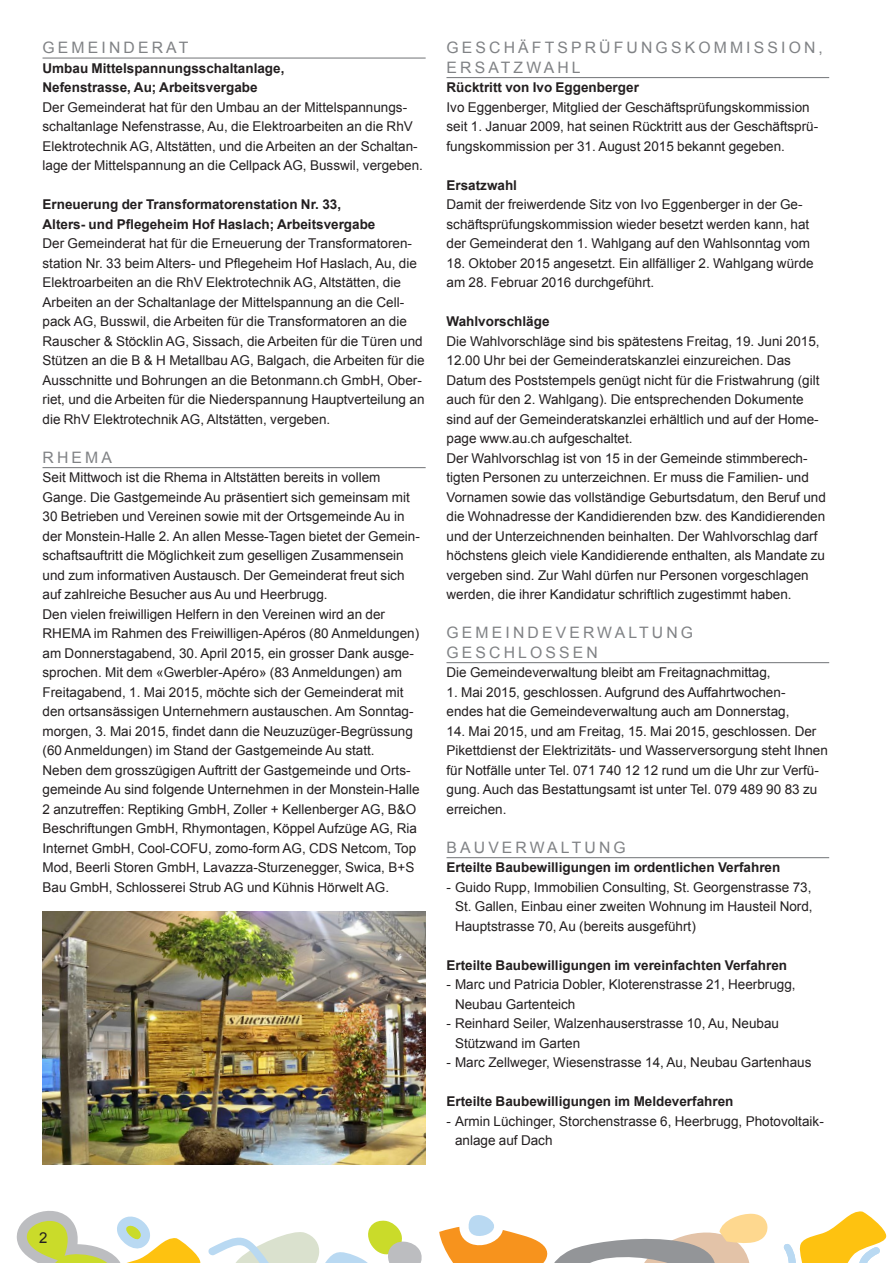
<style>
.page{position:relative;width:893px;height:1263px;background:#fff}
.page>*{position:absolute;margin:0;border:0;box-sizing:border-box;transform-origin:0 0}
.Rubrikentitel{font:15.75px/19.5px "Arial";letter-spacing:.2em;color:#808285}
.Grundtext{font:15px "Arial";color:#231f20}
.Grundtext-2{font:13.5px/19.5px "Arial";color:#231f20}
.Grundtext_Auszeichnu{font:700 13.5px/19.5px "Arial";color:#231f20}
</style>
<div class="page">
<svg style="left:16px;top:1211px;width:185px;height:52px"></svg>
<svg style="left:208px;top:1220px;width:214px;height:43px"></svg>
<svg style="left:439px;top:1211px;width:448px;height:52px"></svg>
<hr style="left:43px;top:57px;width:383px;height:2px;background:#808285">
<hr style="left:43px;top:467px;width:383px;height:1px;background:#808285">
<hr style="left:446px;top:77px;width:383px;height:1px;background:#808285">
<hr style="left:446px;top:662px;width:383px;height:1px;background:#808285">
<hr style="left:446px;top:857px;width:383px;height:1px;background:#808285">
<img style="left:43px;top:911px;width:382px;height:254px">
<p class="Rubrikentitel" style="left:43px;top:38px;width:147px">GEMEINDERAT</p>
<p class="Grundtext_Auszeichnu" style="left:43px;top:59px;width:243px">Umbau Mittelspannungsschaltanlage,<br>Nefenstrasse, Au; Arbeitsvergabe</p>
<p class="Grundtext-2" style="left:43px;top:97px;width:382px">Der Gemeinderat hat für den Umbau an der Mittelspannungs&shy;schaltanlage Nefenstrasse, Au, die Elektroarbeiten an die RhV Elektrotechnik AG, Altstätten, und die Arbeiten an der Schaltan&shy;lage der Mittelspannung an die Cellpack AG, Busswil, vergeben.</p>
<p class="Grundtext_Auszeichnu" style="left:43px;top:195px;width:334px">Erneuerung der Transformatorenstation Nr. 33,<br>Alters- und Pflegeheim Hof Haslach; Arbeitsvergabe</p>
<p class="Grundtext-2" style="left:43px;top:234px;width:383px">Der Gemeinderat hat für die Erneuerung der Transformatoren&shy;station Nr. 33 beim Alters- und Pflegeheim Hof Haslach, Au, die Elektroarbeiten an die RhV Elektrotechnik AG, Altstätten, die Arbeiten an der Schaltanlage der Mittelspannung an die Cell&shy;pack AG, Busswil, die Arbeiten für die Transformatoren an die Rauscher &amp; Stöcklin AG, Sissach, die Arbeiten für die Türen und Stützen an die B &amp; H Metallbau AG, Balgach, die Arbeiten für die Ausschnitte und Bohrungen an die Betonmann.ch GmbH, Ober&shy;riet, und die Arbeiten für die Niederspannung Hauptverteilung an die RhV Elektrotechnik AG, Altstätten, vergeben.</p>
<p class="Rubrikentitel" style="left:43px;top:448px;width:71px">RHEMA</p>
<p class="Grundtext-2" style="left:43px;top:468px;width:379px">Seit Mittwoch ist die Rhema in Altstätten bereits in vollem Gange. Die Gastgemeinde Au präsentiert sich gemeinsam mit 30 Betrieben und Vereinen sowie mit der Ortsgemeinde Au in der Monstein-Halle 2. An allen Messe-Tagen bietet der Gemein&shy;schaftsauftritt die Möglichkeit zum geselligen Zusammensein und zum informativen Austausch. Der Gemeinderat freut sich auf zahlreiche Besucher aus Au und Heerbrugg.</p>
<p class="Grundtext-2" style="left:43px;top:604px;width:378px">Den vielen freiwilligen Helfern in den Vereinen wird an der RHEMA im Rahmen des Freiwilligen-Apéros (80 Anmeldungen) am Donnerstagabend, 30. April 2015, ein grosser Dank ausge&shy;sprochen. Mit dem «Gwerbler-Apéro» (83 Anmeldungen) am Freitagabend, 1. Mai 2015, möchte sich der Gemeinderat mit den ortsansässigen Unternehmern austauschen. Am Sonntag&shy;morgen, 3. Mai 2015, findet dann die Neuzuzüger-Begrüssung (60 Anmeldungen) im Stand der Gastgemeinde Au statt.</p>
<p class="Grundtext-2" style="left:43px;top:760px;width:379px">Neben dem grosszügigen Auftritt der Gastgemeinde und Orts&shy;gemeinde Au sind folgende Unternehmen in der Monstein-Halle 2 anzutreffen: Reptiking GmbH, Zoller + Kellenberger AG, B&amp;O Beschriftungen GmbH, Rhymontagen, Köppel Aufzüge AG, Ria Internet GmbH, Cool-COFU, zomo-form AG, CDS Netcom, Top Mod, Beerli Storen GmbH, Lavazza-Sturzenegger, Swica, B+S Bau GmbH, Schlosserei Strub AG und Kühnis Hörwelt AG.</p>
<p class="Rubrikentitel" style="left:446px;top:38px;width:378px">GESCHÄFTSPRÜFUNGSKOMMISSION,<br>ERSATZWAHL</p>
<p class="Grundtext_Auszeichnu" style="left:446px;top:78px;width:194px">Rücktritt von Ivo Eggenberger</p>
<p class="Grundtext-2" style="left:446px;top:97px;width:373px">Ivo Eggenberger, Mitglied der Geschäftsprüfungskommission seit 1. Januar 2009, hat seinen Rücktritt aus der Geschäftsprü&shy;fungskommission per 31. August 2015 bekannt gegeben.</p>
<p class="Grundtext_Auszeichnu" style="left:446px;top:176px;width:72px">Ersatzwahl</p>
<p class="Grundtext-2" style="left:446px;top:195px;width:365px">Damit der freiwerdende Sitz von Ivo Eggenberger in der Ge&shy;schäftsprüfungskommission wieder besetzt werden kann, hat der Gemeinderat den 1. Wahlgang auf den Wahlsonntag vom</p>
<p class="Grundtext-2" style="left:446px;top:253px;width:369px">18. Oktober 2015 angesetzt. Ein allfälliger 2. Wahlgang würde am 28. Februar 2016 durchgeführt.</p>
<p class="Grundtext_Auszeichnu" style="left:446px;top:312px;width:105px">Wahlvorschläge</p>
<p class="Grundtext-2" style="left:446px;top:331px;width:375px">Die Wahlvorschläge sind bis spätestens Freitag, 19. Juni 2015, 12.00 Uhr bei der Gemeinderatskanzlei einzureichen. Das Datum des Poststempels genügt nicht für die Fristwahrung (gilt auch für den 2. Wahlgang). Die entsprechenden Dokumente sind auf der Gemeinderatskanzlei erhältlich und auf der Home&shy;page www.au.ch aufgeschaltet.</p>
<p class="Grundtext-2" style="left:446px;top:448px;width:381px">Der Wahlvorschlag ist von 15 in der Gemeinde stimmberech&shy;tigten Personen zu unterzeichnen. Er muss die Familien- und Vornamen sowie das vollständige Geburtsdatum, den Beruf und die Wohnadresse der Kandidierenden bzw. des Kandidierenden und der Unterzeichnenden beinhalten. Der Wahlvorschlag darf höchstens gleich viele Kandidierende enthalten, als Mandate zu vergeben sind. Zur Wahl dürfen nur Personen vorgeschlagen werden, die ihrer Kandidatur schriftlich zugestimmt haben.</p>
<p class="Rubrikentitel" style="left:446px;top:623px;width:248px">GEMEINDEVERWALTUNG<br>GESCHLOSSEN</p>
<p class="Grundtext-2" style="left:446px;top:663px;width:326px">Die Gemeindeverwaltung bleibt am Freitagnachmittag,</p>
<p class="Grundtext-2" style="left:446px;top:682px;width:344px">1. Mai 2015, geschlossen. Aufgrund des Auffahrtwochen&shy;endes hat die Gemeindeverwaltung auch am Donnerstag,</p>
<p class="Grundtext-2" style="left:446px;top:721px;width:383px">14. Mai 2015, und am Freitag, 15. Mai 2015, geschlossen. Der Pikettdienst der Elektrizitäts- und Wasserversorgung steht Ihnen für Notfälle unter Tel. 071 740 12 12 rund um die Uhr zur Verfü&shy;gung. Auch das Bestattungsamt ist unter Tel. 079 489 90 83 zu erreichen.</p>
<p class="Rubrikentitel" style="left:446px;top:838px;width:181px">BAUVERWALTUNG</p>
<p class="Grundtext_Auszeichnu" style="left:446px;top:858px;width:335px">Erteilte Baubewilligungen im ordentlichen Verfahren</p>
<p class="Grundtext-2" style="left:455px;top:877px;width:359px;text-align:justify;text-indent:-9px">- Guido Rupp, Immobilien Consulting, St. Georgenstrasse 73, St. Gallen, Einbau einer zweiten Wohnung im Hausteil Nord, Hauptstrasse 70, Au (bereits ausgeführt)</p>
<p class="Grundtext_Auszeichnu" style="left:446px;top:956px;width:342px">Erteilte Baubewilligungen im vereinfachten Verfahren</p>
<p class="Grundtext-2" style="left:455px;top:975px;width:342px;text-indent:-9px">- Marc und Patricia Dobler, Kloterenstrasse 21, Heerbrugg,<br>Neubau Gartenteich</p>
<p class="Grundtext-2" style="left:455px;top:1014px;width:326px;text-indent:-9px">- Reinhard Seiler, Walzenhauserstrasse 10, Au, Neubau<br>Stützwand im Garten</p>
<p class="Grundtext-2" style="left:446px;top:1053px;width:366px">- Marc Zellweger, Wiesenstrasse 14, Au, Neubau Gartenhaus</p>
<p class="Grundtext_Auszeichnu" style="left:446px;top:1092px;width:288px">Erteilte Baubewilligungen im Meldeverfahren</p>
<p class="Grundtext-2" style="left:455px;top:1111px;width:370px;text-indent:-9px">- Armin Lüchinger, Storchenstrasse 6, Heerbrugg, Photovoltaik&shy;anlage auf Dach</p>
<p class="Grundtext" style="left:39px;top:1228px;width:10px">2</p>
</div>
